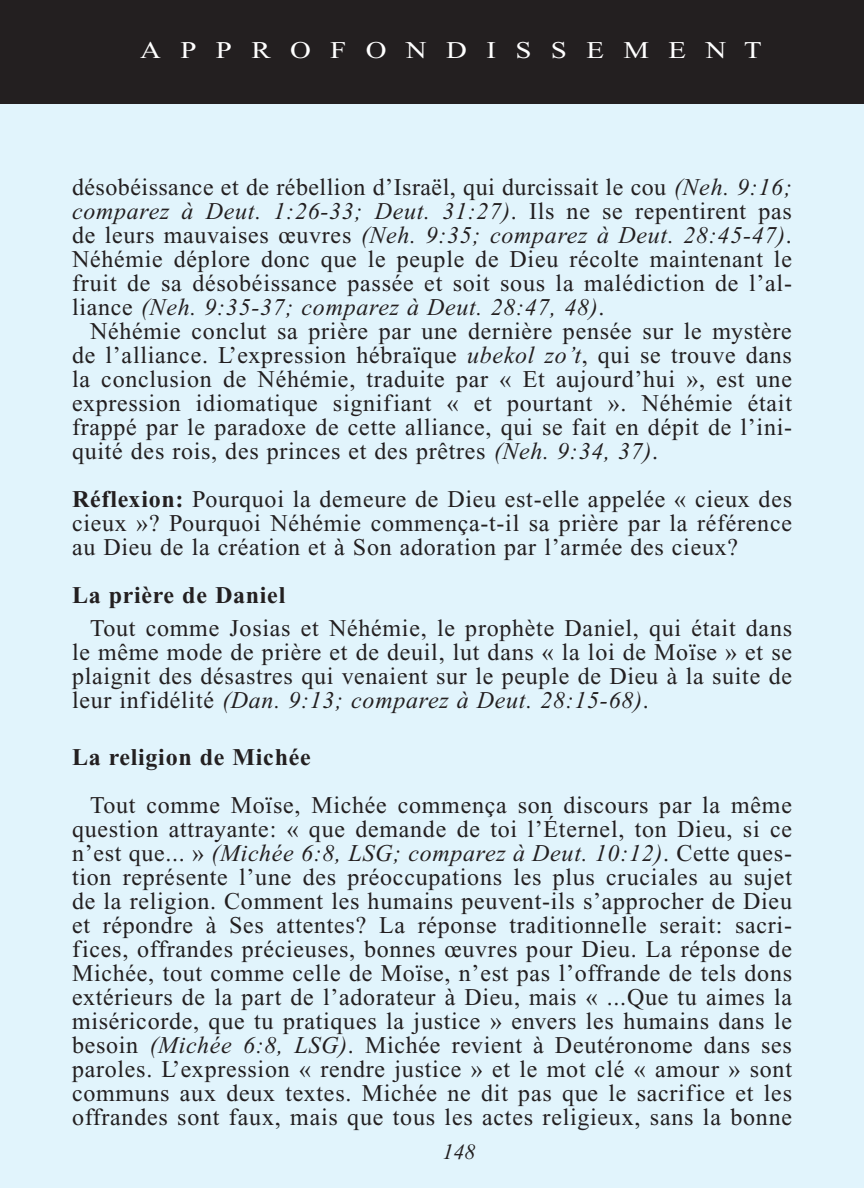
<style>
.page{position:relative;width:864px;height:1188px;background:#fff}
.page>*{position:absolute;margin:0;border:0;box-sizing:border-box;transform-origin:0 0}
.t1{font:24px/24px "Times New Roman PS Std";letter-spacing:.03em;color:#231f20;text-align:justify}
.t2{font:700 24px "Times New Roman PS Std";letter-spacing:.03em;color:#231f20}
.t3{font:24px "Times New Roman PS Std";color:#fff;scale:1.2 1}
.t4{font:italic 22px "Times New Roman PS Std";color:#231f20}
.s1{font-style:italic}
.s2{font-weight:700}
</style>
<div class="page">
<div style="left:0;top:98px;width:864px;height:1090px;background:#e1f4fc"></div>
<div style="left:0;top:0;width:864px;height:104px;background:#231f20"></div>
<p class="t3" style="left:140px;top:37px;width:520px">A P P R O F O N D I S S E M E N T</p>
<p class="t1" style="left:72px;top:175px;width:722px">désobéissance et de rébellion d’Israël, qui durcissait le cou <span class="s1">(Neh. 9:16; comparez à Deut. 1:26-33; Deut. 31:27)</span>. Ils ne se repentirent pas de leurs mauvaises œuvres <span class="s1">(Neh. 9:35; comparez à Deut. 28:45-47)</span>.<br>Néhémie déplore donc que le peuple de Dieu récolte maintenant le fruit de sa désobéissance passée et soit sous la malédiction de l’al&shy;liance <span class="s1">(Neh. 9:35-37; comparez à Deut. 28:47, 48)</span>.</p>
<p class="t1" style="left:72px;top:319px;width:722px;text-indent:18px">Néhémie conclut sa prière par une dernière pensée sur le mystère de l’alliance. L’expression hébraïque <span class="s1">ubekol zo’t</span>, qui se trouve dans la conclusion de Néhémie, traduite par « Et aujourd’hui », est une expression idiomatique signifiant « et pourtant ». Néhémie était frappé par le paradoxe de cette alliance, qui se fait en dépit de l’ini&shy;quité des rois, des princes et des prêtres <span class="s1">(Neh. 9:34, 37)</span>.</p>
<p class="t1" style="left:72px;top:487px;width:722px"><span class="s2">Réflexion:</span> Pourquoi la demeure de Dieu est-elle appelée « cieux des cieux »? Pourquoi Néhémie commença-t-il sa prière par la référence au Dieu de la création et à Son adoration par l’armée des cieux?</p>
<p class="t2" style="left:72px;top:582px;width:215px">La prière de Daniel</p>
<p class="t1" style="left:72px;top:616px;width:722px;text-indent:18px">Tout comme Josias et Néhémie, le prophète Daniel, qui était dans le même mode de prière et de deuil, lut dans « la loi de Moïse » et se plaignit des désastres qui venaient sur le peuple de Dieu à la suite de leur infidélité <span class="s1">(Dan. 9:13; comparez à Deut. 28:15-68)</span>.</p>
<p class="t2" style="left:72px;top:744px;width:240px">La religion de Michée</p>
<p class="t1" style="left:72px;top:793px;width:722px;text-indent:18px">Tout comme Moïse, Michée commença son discours par la même question attrayante: « que demande de toi l’Éternel, ton Dieu, si ce n’est que... » <span class="s1">(Michée 6:8, LSG; comparez à Deut. 10:12)</span>. Cette ques&shy;tion représente l’une des préoccupations les plus cruciales au sujet de la religion. Comment les humains peuvent-ils s’approcher de Dieu et répondre à Ses attentes? La réponse traditionnelle serait: sacri&shy;fices, offrandes précieuses, bonnes œuvres pour Dieu. La réponse de Michée, tout comme celle de Moïse, n’est pas l’offrande de tels dons extérieurs de la part de l’adorateur à Dieu, mais « ...Que tu aimes la miséricorde, que tu pratiques la justice » envers les humains dans le besoin <span class="s1">(Michée 6:8, LSG)</span>. Michée revient à Deutéronome dans ses paroles. L’expression « rendre justice » et le mot clé « amour » sont communs aux deux textes. Michée ne dit pas que le sacrifice et les offrandes sont faux, mais que tous les actes religieux, sans la bonne</p>
<p class="t4" style="left:442px;top:1140px;width:34px">148</p>
</div>
